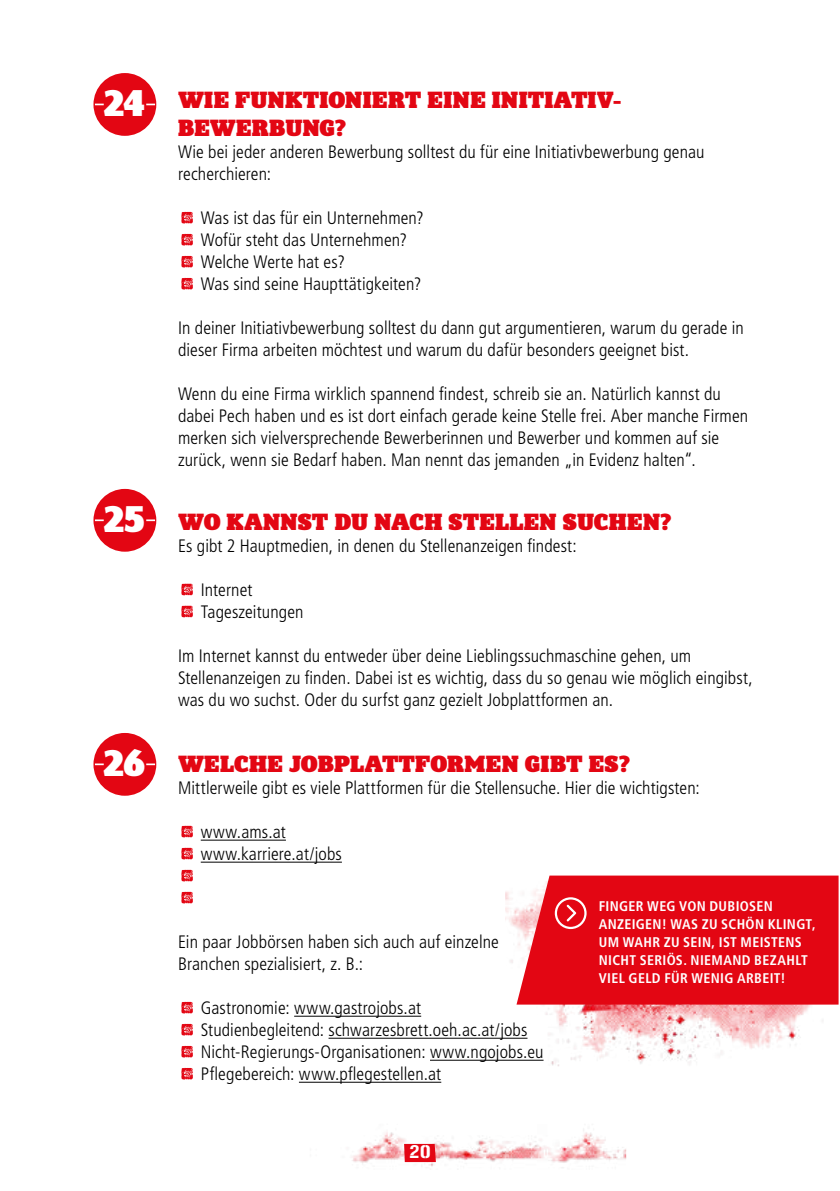
<style>
.page{position:relative;width:840px;height:1191px;background:#fff}
.page>*{position:absolute;margin:0;border:0;box-sizing:border-box;transform-origin:0 0}
.t1{font:84px "Veneer Three";color:#e30613;scale:1.15 1}
.t2{font:900 38px "Sky Serif";color:#fff}
.t3{font:900 24px/28.8px "Sky Serif";letter-spacing:.005em;color:#e30613}
.t4{font:300 condensed 18px/22px "Frutiger LT Std";letter-spacing:.005em;color:#000}
.t5{font:16px "Gunplay";color:#fff}
.t6{font:700 condensed 14px/18px "Frutiger LT Std";letter-spacing:.025em;color:#fff}
</style>
<div class="page">
<img style="left:352px;top:1129px;width:274px;height:39px">
<svg style="left:404px;top:1143px;width:31px;height:19px"></svg>
<img style="left:505px;top:891px;width:318px;height:175px">
<hr style="left:201px;top:861px;width:141px;height:1px;background:#000">
<hr style="left:430px;top:1059px;width:113px;height:1px;background:#000">
<hr style="left:299px;top:1081px;width:142px;height:1px;background:#000">
<hr style="left:201px;top:839px;width:85px;height:1px;background:#000">
<hr style="left:294px;top:1015px;width:127px;height:1px;background:#000">
<hr style="left:328px;top:1037px;width:199px;height:1px;background:#000">
<div style="left:93px;top:73px;width:63px;height:63px;background:#e30613;border-radius:50%"></div>
<div style="left:93px;top:489px;width:63px;height:62px;background:#e30613;border-radius:50%"></div>
<svg style="left:95px;top:519px;width:9px;height:2px"></svg>
<svg style="left:146px;top:519px;width:9px;height:2px"></svg>
<div style="left:93px;top:733px;width:63px;height:62px;background:#e30613;border-radius:50%"></div>
<svg style="left:95px;top:763px;width:9px;height:2px"></svg>
<svg style="left:146px;top:763px;width:9px;height:2px"></svg>
<div style="left:516px;top:875px;width:322px;height:129px;background:#e30613"></div>
<svg style="left:554px;top:897px;width:32px;height:32px"></svg>
<p class="t2" style="left:103px;top:81px;width:43px">24</p>
<p class="t2" style="left:103px;top:497px;width:44px">25</p>
<p class="t2" style="left:103px;top:741px;width:44px">26</p>
<p class="t3" style="left:178px;top:85px;width:445px">WIE FUNKTIONIERT EINE INITIATIV-<br>BEWERBUNG?</p>
<p class="t4" style="left:178px;top:141px;width:527px">Wie bei jeder anderen Bewerbung solltest du für eine Initiativbewerbung genau recherchieren:</p>
<p class="t1" style="left:178px;top:153px;width:17px">..</p>
<p class="t4" style="left:201px;top:207px;width:224px">Was ist das für ein Unternehmen?<br>Wofür steht das Unternehmen?</p>
<p class="t1" style="left:178px;top:197px;width:17px">..</p>
<p class="t4" style="left:201px;top:251px;width:222px">Welche Werte hat es?<br>Was sind seine Haupttätigkeiten?</p>
<p class="t4" style="left:178px;top:317px;width:567px">In deiner Initiativbewerbung solltest du dann gut argumentieren, warum du gerade in dieser Firma arbeiten möchtest und warum du dafür besonders geeignet bist.</p>
<p class="t4" style="left:178px;top:383px;width:571px">Wenn du eine Firma wirklich spannend fndest, schreib sie an. Natürlich kannst du dabei Pech haben und es ist dort einfach gerade keine Stelle frei. Aber manche Firmen merken sich vielversprechende Bewerberinnen und Bewerber und kommen auf sie zurück, wenn sie Bedarf haben. Man nennt das jemanden „in Evidenz halten“.</p>
<p class="t3" style="left:178px;top:507px;width:495px">WO KANNST DU NACH STELLEN SUCHEN?</p>
<p class="t4" style="left:178px;top:535px;width:400px">Es gibt 2 Hauptmedien, in denen du Stellenanzeigen fndest:</p>
<p class="t1" style="left:178px;top:525px;width:17px">..</p>
<p class="t4" style="left:201px;top:579px;width:104px">Internet<br>Tageszeitungen</p>
<p class="t4" style="left:178px;top:645px;width:576px">Im Internet kannst du entweder über deine Lieblingssuchmaschine gehen, um<br>Stellenanzeigen zu fnden. Dabei ist es wichtig, dass du so genau wie möglich eingibst, was du wo suchst. Oder du surfst ganz gezielt Jobplattformen an.</p>
<p class="t3" style="left:178px;top:749px;width:453px">WELCHE JOBPLATTFORMEN GIBT ES?</p>
<p class="t4" style="left:178px;top:777px;width:523px">Mittlerweile gibt es viele Plattformen für die Stellensuche. Hier die wichtigsten:</p>
<p class="t1" style="left:178px;top:778px;width:17px">...</p>
<p class="t4" style="left:201px;top:821px;width:143px">www.ams.at www.karriere.at/jobs</p>
<p class="t1" style="left:178px;top:822px;width:17px">.</p>
<p class="t4" style="left:178px;top:931px;width:322px">Ein paar Jobbörsen haben sich auch auf einzelne<br>Branchen spezialisiert, z. B.:</p>
<p class="t1" style="left:178px;top:965px;width:17px">....</p>
<p class="t4" style="left:201px;top:997px;width:344px">Gastronomie: www.gastrojobs.at Studienbegleitend: schwarzesbrett.oeh.ac.at/jobs Nicht-Regierungs-Organisationen: www.ngojobs.eu Pfegebereich: www.pfegestellen.at</p>
<p class="t6" style="left:598px;top:897px;width:218px">FINGER WEG VON DUBIOSEN<br>ANZEIGEN! WAS ZU SCHÖN KLINGT,<br>UM WAHR ZU SEIN, IST MEISTENS<br>NICHT SERIÖS. NIEMAND BEZAHLT<br>VIEL GELD FÜR WENIG ARBEIT!</p>
<p class="t5" style="left:409px;top:1142px;width:22px">20</p>
</div>
